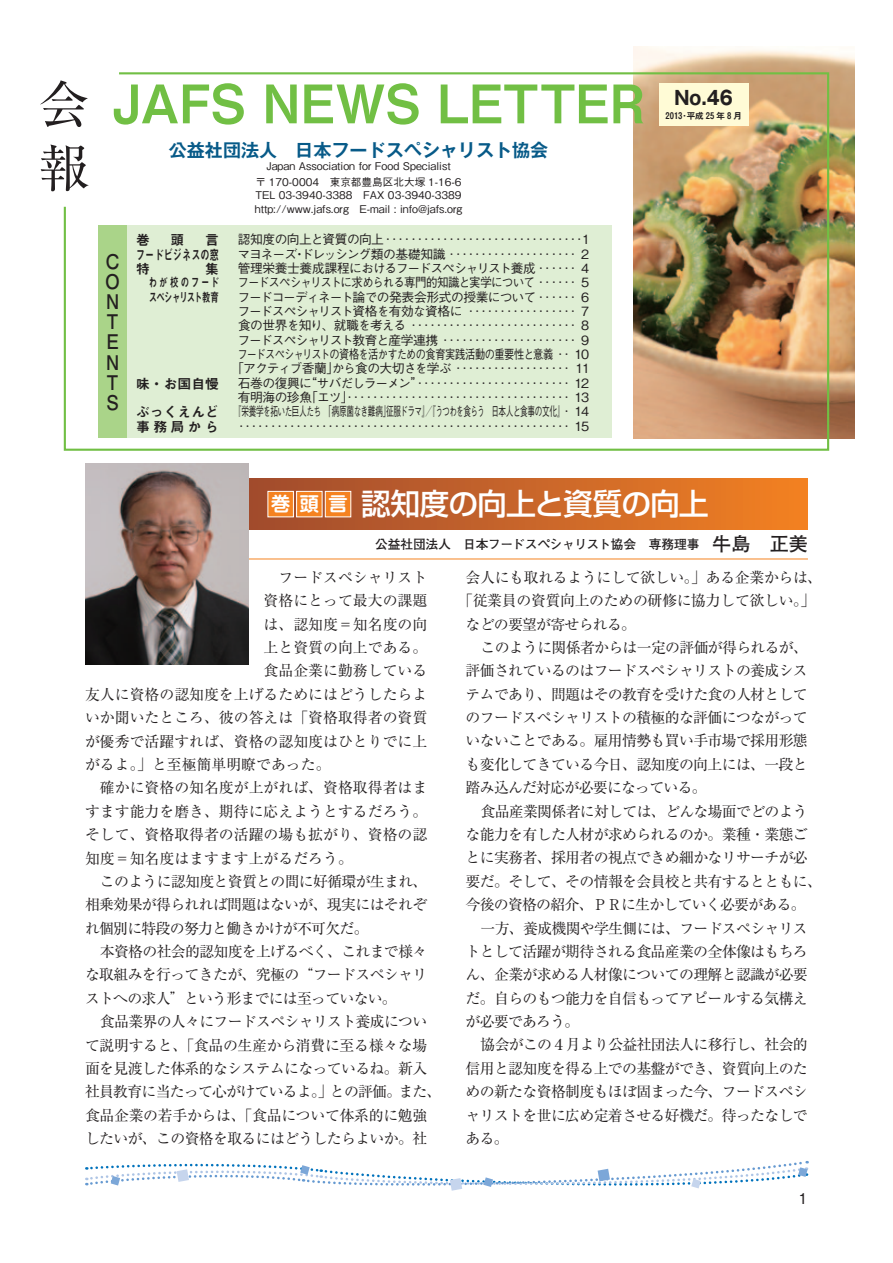
<style>
.page{position:relative;width:893px;height:1263px;background:#fff}
.page>*{position:absolute;margin:0;border:0;box-sizing:border-box;transform-origin:0 0}
.t1{font:53.1px "Midashi Go Pro MB31";color:#71bf44;scale:.95 1}
.t2{font:51px/63.8px "Ryumin Pro";color:#231f20}
.t3{font:500 29.7px "Shin Go Pro";letter-spacing:-.03em;color:#fff}
.t4{font:700 20.25px/20.2px "Futo Go B101 Pro";color:#231f20;text-align:justify;scale:.9 1}
.t5{font:700 19.2px "Gothic MB101 Pro";color:#231f20;scale:.9 1}
.t6{font:700 19.2px "Shin M Go Pro De";color:#fff}
.t7{font:700 18px "Gothic MB101 Pro De";color:#075a88}
.t8{font:14.85px "Ryumin Pro";letter-spacing:-.045em;color:#231f20}
.t9{font:14.85px "Ryumin Pro";color:#231f20}
.t10{font:14.85px "Ryumin Pro";letter-spacing:-.02em;color:#231f20}
.t11{font:500 14.85px "Gothic BBB Pro";color:#231f20}
.t12{font:13.8px/14.4px "Midashi Go Pro MB31";letter-spacing:.01em;color:#231f20;text-align:justify}
.t13{font:500 12.75px/14.4px "Gothic BBB Pro";letter-spacing:-.065em;color:#231f20;text-align:center}
.t14{font:700 12.75px "Futo Go B101 Pro";letter-spacing:-.02em;color:#231f20}
.t15{font:12.75px/14.9px "Midashi Go Pro MB31";color:#231f20;scale:.66 1}
.t16{font:500 10.65px/15.9px "Gothic BBB Pro";color:#231f20;text-align:center}
.t17{font:700 8.55px "Gothic MB101 Pro De";color:#231f20}
.s1{font-size:19.2px}
</style>
<div class="page">
<img style="left:634px;top:47px;width:221px;height:392px">
<img style="left:63px;top:71px;width:767px;height:380px">
<div style="left:98px;top:225px;width:30px;height:213px;background:#aad489"></div>
<div style="left:128px;top:225px;width:484px;height:213px;background:#dfeed4"></div>
<div style="left:659px;top:83px;width:89px;height:42px;background:#fffbd6"></div>
<svg style="left:86px;top:1161px;width:722px;height:30px"></svg>
<svg style="left:249px;top:478px;width:559px;height:51px;background:#cb6729"></svg>
<div style="left:268px;top:491px;width:25px;height:26px;background:#f58220"></div>
<div style="left:267px;top:491px;width:27px;height:26px;border:1px solid #fff"></div>
<div style="left:297px;top:491px;width:25px;height:26px;background:#f58220"></div>
<div style="left:296px;top:491px;width:27px;height:26px;border:1px solid #fff"></div>
<div style="left:325px;top:491px;width:26px;height:26px;background:#f58220"></div>
<div style="left:325px;top:491px;width:26px;height:26px;border:1px solid #fff"></div>
<hr style="left:170px;top:558px;width:638px;height:1px;background:#f58220">
<img style="left:85px;top:463px;width:164px;height:201px">
<h2 class="t2" style="left:38px;top:69px;width:52px">会報</h2>
<h1 class="t1" style="left:113px;top:61px;width:561px">JAFS NEWS LETTER</h1>
<h3 class="t4" style="left:105px;top:248px;width:17px">C O N T E N T S</h3>
<p class="t7" style="left:169px;top:135px;width:381px">公益社団法人　日本フードスペシャリスト協会</p>
<p class="t16" style="left:256px;top:156px;width:207px">Japan Association for Food Specialist<br>〒 170-0004　東京都豊島区北大塚 1-16-6</p>
<p class="t16" style="left:255px;top:187px;width:209px;line-height:13.8px;text-align:left">TEL 03-3940-3388　FAX 03-3940-3389 http://www.jafs.org　E-mail : info@jafs.org</p>
<p class="t12" style="left:136px;top:231px;width:15px">巻</p>
<p class="t12" style="left:171px;top:231px;width:15px">頭</p>
<p class="t12" style="left:136px;top:231px;width:84px;text-indent:69px">言フードビジネスの窓特</p>
<p class="t12" style="left:205px;top:260px;width:15px">集</p>
<p class="t15" style="left:149px;top:274px;width:108px">わが校のフードスペシャリスト教育</p>
<p class="t12" style="left:136px;top:367px;width:84px;line-height:28.7px">味・お国自慢ぶっくえんど</p>
<p class="t12" style="left:136px;top:418px;width:84px">事務局から</p>
<p class="t13" style="left:231px;top:231px;width:360px">認知度の向上と資質の向上･･･････････････････････････････1マヨネーズ・ドレッシング類の基礎知識････････････････････ 2管理栄養士養成課程におけるフードスペシャリスト養成･･････ 4フードスペシャリストに求められる専門的知識と実学について･･････ 5フードコーディネート論での発表会形式の授業について･･････ 6フードスペシャリスト資格を有効な資格に･････････････････ 7食の世界を知り、就職を考える･･････････････････････････ 8フードスペシャリスト教育と産学連携･････････････････････ 9フードスペシャリストの資格を活かすための食育実践活動の重要性と意義･･ 10「アクティブ香蘭」から食の大切さを学ぶ･･････････････････ 11石巻の復興に“サバだしラーメン”････････････････････････ 12有明海の珍魚「エツ」･･･････････････････････････････････ 13『栄養学を拓いた巨人たち　「病原菌なき難病」征服ドラマ』／『うつわを食らう　日本人と食事の文化』･ 14････････････････････････････････････････････････････ 15</p>
<p class="t5" style="left:675px;top:82px;width:66px">No.46</p>
<p class="t17" style="left:665px;top:109px;width:78px">2013・平成 25 年 8 月</p>
<p class="t6" style="left:271px;top:488px;width:78px">巻頭言</p>
<h3 class="t3" style="left:361px;top:479px;width:349px">認知度の向上と資質の向上</h3>
<p class="t14" style="left:375px;top:534px;width:434px">公益社団法人　日本フードスペシャリスト協会　専務理事　<span class="s1">牛島　正美</span></p>
<p class="t9" style="left:279px;top:566px;width:150px">フードスペシャリスト</p>
<p class="t9" style="left:264px;top:589px;width:165px">資格にとって最大の課題</p>
<p class="t9" style="left:264px;top:612px;width:165px">は、認知度＝知名度の向</p>
<p class="t9" style="left:264px;top:636px;width:165px">上と資質の向上である。</p>
<p class="t9" style="left:264px;top:659px;width:165px">食品企業に勤務している</p>
<p class="t9" style="left:85px;top:683px;width:344px">友人に資格の認知度を上げるためにはどうしたらよ</p>
<p class="t9" style="left:85px;top:706px;width:344px">いか聞いたところ、彼の答えは「資格取得者の資質</p>
<p class="t9" style="left:85px;top:729px;width:344px">が優秀で活躍すれば、資格の認知度はひとりでに上</p>
<p class="t9" style="left:85px;top:753px;width:247px">がるよ。」と至極簡単明瞭であった。</p>
<p class="t9" style="left:100px;top:776px;width:329px">確かに資格の知名度が上がれば、資格取得者はま</p>
<p class="t9" style="left:85px;top:799px;width:344px">すます能力を磨き、期待に応えようとするだろう。</p>
<p class="t9" style="left:85px;top:823px;width:344px">そして、資格取得者の活躍の場も拡がり、資格の認</p>
<p class="t9" style="left:85px;top:846px;width:269px">知度＝知名度はますます上がるだろう。</p>
<p class="t8" style="left:100px;top:870px;width:329px">このように認知度と資質との間に好循環が生まれ、</p>
<p class="t8" style="left:85px;top:893px;width:344px">相乗効果が得られれば問題はないが、現実にはそれぞ</p>
<p class="t8" style="left:85px;top:916px;width:285px">れ個別に特段の努力と働きかけが不可欠だ。</p>
<p class="t8" style="left:100px;top:940px;width:329px">本資格の社会的認知度を上げるべく、これまで様々</p>
<p class="t8" style="left:85px;top:963px;width:344px">な取組みを行ってきたが、究極の“フードスペシャリ</p>
<p class="t8" style="left:85px;top:986px;width:313px">ストへの求人”という形までには至っていない。</p>
<p class="t8" style="left:100px;top:1010px;width:329px">食品業界の人々にフードスペシャリスト養成につい</p>
<p class="t10" style="left:85px;top:1033px;width:344px">て説明すると、「食品の生産から消費に至る様々な場</p>
<p class="t8" style="left:85px;top:1057px;width:344px">面を見渡した体系的なシステムになっているね。新入</p>
<p class="t8" style="left:85px;top:1080px;width:358px">社員教育に当たって心がけているよ。」との評価。また、</p>
<p class="t10" style="left:85px;top:1103px;width:344px">食品企業の若手からは、「食品について体系的に勉強</p>
<p class="t8" style="left:85px;top:1127px;width:344px">したいが、この資格を取るにはどうしたらよいか。社</p>
<p class="t10" style="left:466px;top:565px;width:358px">会人にも取れるようにして欲しい。」ある企業からは、</p>
<p class="t10" style="left:458px;top:589px;width:359px">「従業員の資質向上のための研修に協力して欲しい。」</p>
<p class="t8" style="left:466px;top:612px;width:172px">などの要望が寄せられる。</p>
<p class="t8" style="left:480px;top:636px;width:329px">このように関係者からは一定の評価が得られるが、</p>
<p class="t8" style="left:466px;top:659px;width:344px">評価されているのはフードスペシャリストの養成シス</p>
<p class="t8" style="left:466px;top:682px;width:344px">テムであり、問題はその教育を受けた食の人材として</p>
<p class="t8" style="left:466px;top:706px;width:344px">のフードスペシャリストの積極的な評価につながって</p>
<p class="t8" style="left:466px;top:729px;width:344px">いないことである。雇用情勢も買い手市場で採用形態</p>
<p class="t8" style="left:466px;top:753px;width:344px">も変化してきている今日、認知度の向上には、一段と</p>
<p class="t8" style="left:466px;top:776px;width:243px">踏み込んだ対応が必要になっている。</p>
<p class="t8" style="left:480px;top:799px;width:329px">食品産業関係者に対しては、どんな場面でどのよう</p>
<p class="t8" style="left:466px;top:823px;width:344px">な能力を有した人材が求められるのか。業種・業態ご</p>
<p class="t8" style="left:466px;top:846px;width:344px">とに実務者、採用者の視点できめ細かなリサーチが必</p>
<p class="t8" style="left:466px;top:869px;width:358px">要だ。そして、その情報を会員校と共有するとともに、</p>
<p class="t8" style="left:466px;top:893px;width:342px">今後の資格の紹介、ＰＲに生かしていく必要がある。</p>
<p class="t8" style="left:480px;top:916px;width:329px">一方、養成機関や学生側には、フードスペシャリス</p>
<p class="t8" style="left:466px;top:940px;width:344px">トとして活躍が期待される食品産業の全体像はもちろ</p>
<p class="t8" style="left:466px;top:963px;width:344px">ん、企業が求める人材像についての理解と認識が必要</p>
<p class="t8" style="left:466px;top:986px;width:344px">だ。自らのもつ能力を自信もってアピールする気構え</p>
<p class="t8" style="left:466px;top:1010px;width:115px">が必要であろう。</p>
<p class="t8" style="left:480px;top:1033px;width:329px">協会がこの４月より公益社団法人に移行し、社会的</p>
<p class="t8" style="left:466px;top:1056px;width:344px">信用と認知度を得る上での基盤ができ、資質向上のた</p>
<p class="t8" style="left:466px;top:1080px;width:344px">めの新たな資格制度もほぼ固まった今、フードスペシ</p>
<p class="t8" style="left:466px;top:1103px;width:344px">ャリストを世に広め定着させる好機だ。待ったなしで</p>
<p class="t8" style="left:466px;top:1127px;width:45px">ある。</p>
<p class="t11" style="left:798px;top:1186px;width:11px">1</p>
</div>
